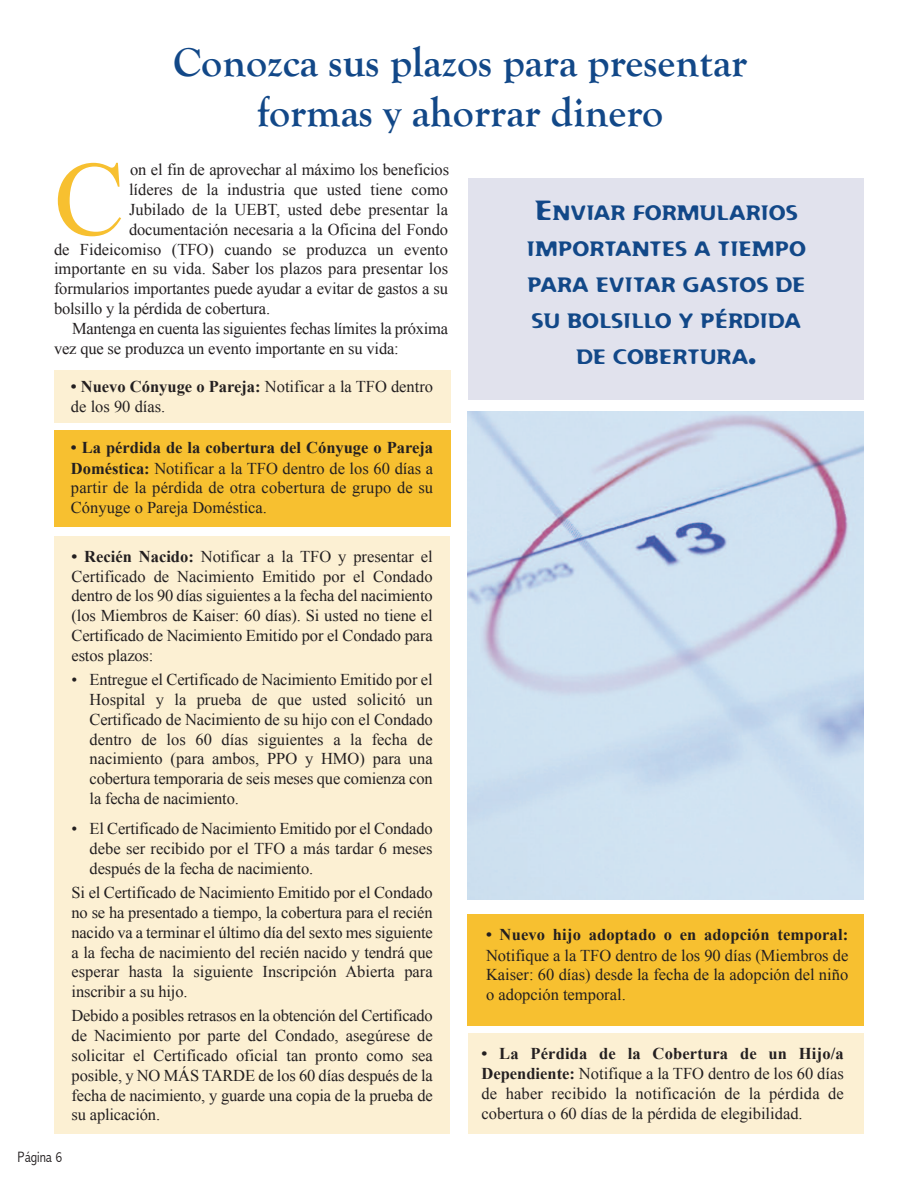
<style>
.page{position:relative;width:918px;height:1188px;background:#fff}
.page>*{position:absolute;margin:0;border:0;box-sizing:border-box;transform-origin:0 0}
.t1{font:106.2px "Times New Roman";color:#f7c030}
.t2{font:700 42px/49.5px "Goudy Old Style T";color:#124888;text-align:center}
.t3{font:20.25px/36px "Flexure";color:#124888;text-align:center}
.t4{font:16.5px/19.8px "Times New Roman";letter-spacing:-.005em;color:#231f20;text-align:justify}
.t5{font:700 16.5px "Times New Roman";letter-spacing:.01em;color:#231f20}
.t6{font:300 condensed 15px "Abadi";color:#231f20}
.s1{font-weight:700}
.s2{font-size:27px}
</style>
<div class="page">
<div style="left:468px;top:1033px;width:396px;height:101px;background:#fcf0d3"></div>
<div style="left:54px;top:431px;width:396px;height:96px;background:#f7c030"></div>
<div style="left:54px;top:370px;width:396px;height:52px;background:#fcf0d3"></div>
<div style="left:54px;top:536px;width:395px;height:598px;background:#fcf0d3"></div>
<div style="left:468px;top:914px;width:396px;height:111px;background:#f7c030"></div>
<img style="left:467px;top:412px;width:397px;height:488px">
<div style="left:469px;top:178px;width:395px;height:222px;background:#e1e2ed"></div>
<h2 class="t2" style="left:173px;top:38px;width:576px">Conozca sus plazos para presentar formas y ahorrar dinero</h2>
<h1 class="t1" style="left:54px;top:140px;width:72px">C</h1>
<p class="t4" style="left:130px;top:160px;width:321px">on el fin de aprovechar al máximo los beneficios</p>
<p class="t4" style="left:129px;top:180px;width:321px">líderes de la industria que usted tiene como</p>
<p class="t4" style="left:129px;top:199px;width:321px">Jubilado de la UEBT, usted debe presentar la</p>
<p class="t4" style="left:129px;top:219px;width:321px">documentación necesaria a la Oficina del Fondo</p>
<p class="t4" style="left:54px;top:239px;width:396px">de Fideicomiso (TFO) cuando se produzca un evento</p>
<p class="t4" style="left:54px;top:259px;width:396px">importante en su vida. Saber los plazos para presentar los</p>
<p class="t4" style="left:54px;top:279px;width:396px">formularios importantes puede ayudar a evitar de gastos a su</p>
<p class="t4" style="left:54px;top:298px;width:218px">bolsillo y la pérdida de cobertura.</p>
<p class="t4" style="left:72px;top:318px;width:378px">Mantenga en cuenta las siguientes fechas límites la próxima</p>
<p class="t4" style="left:54px;top:338px;width:346px">vez que se produzca un evento importante en su vida:</p>
<p class="t4" style="left:71px;top:377px;width:364px"><span class="s1">• Nuevo Cónyuge o Pareja:</span> Notificar a la TFO dentro de los 90 días.</p>
<p class="t4" style="left:71px;top:438px;width:364px"><span class="s1">• La pérdida de la cobertura del Cónyuge o Pareja Doméstica:</span> Notificar a la TFO dentro de los 60 días a partir de la pérdida de otra cobertura de grupo de su Cónyuge o Pareja Doméstica.</p>
<p class="t4" style="left:72px;top:546px;width:363px"><span class="s1">• Recién Nacido:</span> Notificar a la TFO y presentar el Certificado de Nacimiento Emitido por el Condado dentro de los 90 días siguientes a la fecha del nacimiento (los Miembros de Kaiser: 60 días). Si usted no tiene el Certificado de Nacimiento Emitido por el Condado para estos plazos:</p>
<p class="t4" style="left:90px;top:670px;width:345px;text-indent:-18px">• Entregue el Certificado de Nacimiento Emitido por el Hospital y la prueba de que usted solicitó un Certificado de Nacimiento de su hijo con el Condado dentro de los 60 días siguientes a la fecha de nacimiento (para ambos, PPO y HMO) para una cobertura temporaria de seis meses que comienza con la fecha de nacimiento.</p>
<p class="t4" style="left:90px;top:819px;width:345px;text-indent:-18px">• El Certificado de Nacimiento Emitido por el Condado debe ser recibido por el TFO a más tardar 6 meses después de la fecha de nacimiento.</p>
<p class="t4" style="left:72px;top:883px;width:363px">Si el Certificado de Nacimiento Emitido por el Condado no se ha presentado a tiempo, la cobertura para el recién nacido va a terminar el último día del sexto mes siguiente a la fecha de nacimiento del recién nacido y tendrá que esperar hasta la siguiente Inscripción Abierta para inscribir a su hijo.</p>
<p class="t4" style="left:72px;top:1006px;width:363px">Debido a posibles retrasos en la obtención del Certificado de Nacimiento por parte del Condado, asegúrese de solicitar el Certificado oficial tan pronto como sea posible, y NO MÁS TARDE de los 60 días después de la fecha de nacimiento, y guarde una copia de la prueba de su aplicación.</p>
<p class="t6" style="left:18px;top:1149px;width:46px">Página 6</p>
<p class="t3" style="left:527px;top:195px;width:281px"><span class="s2">E</span>NVIAR FORMULARIOS<br>IMPORTANTES A TIEMPO<br>PARA EVITAR GASTOS DE<br>SU BOLSILLO Y PÉRDIDA<br>DE COBERTURA<span class="s2">.</span></p>
<p class="t5" style="left:486px;top:926px;width:364px">• Nuevo hijo adoptado o en adopción temporal:</p>
<p class="t4" style="left:486px;top:945px;width:364px">Notifique a la TFO dentro de los 90 días (Miembros de Kaiser: 60 días) desde la fecha de la adopción del niño o adopción temporal.</p>
<p class="t4" style="left:482px;top:1044px;width:364px"><span class="s1">• La Pérdida de la Cobertura de un Hijo/a Dependiente:</span> Notifique a la TFO dentro de los 60 días de haber recibido la notificación de la pérdida de cobertura o 60 días de la pérdida de elegibilidad.</p>
</div>
